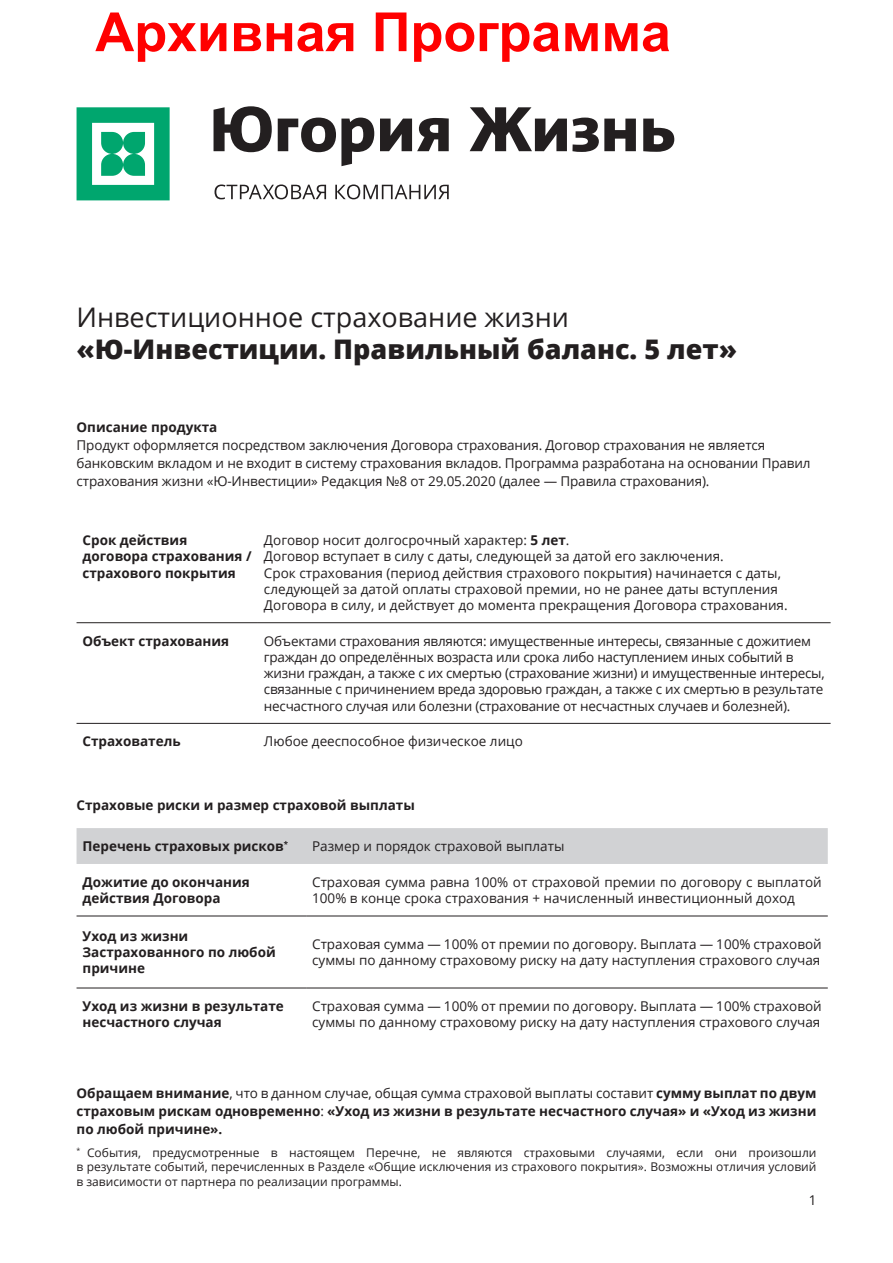
<style>
.page{position:relative;width:893px;height:1263px;background:#fff}
.page>*{position:absolute;margin:0;border:0;box-sizing:border-box;transform-origin:0 0}
.t1{font:700 54px "Arial";color:#f00}
.t2{font:800 27px "Open Sans";color:#231f20}
.t3{font:27px "Open Sans";color:#231f20}
.табл_2{font:13.5px/16.2px "Open Sans";letter-spacing:-.01em;color:#231f20}
.текст2{font:13.5px/16.2px "Open Sans";color:#231f20}
.текст_табл{font:700 13.5px/16.2px "Open Sans";color:#231f20}
.текст2-2{font:700 13.5px/18px "Open Sans";color:#231f20;text-align:justify}
.текст{font:700 13.5px "Open Sans";color:#231f20}
.текст2-3{font:12px/14.4px "Open Sans";color:#231f20;text-align:justify}
.s1{font-weight:700}
.s2{font-weight:400}
</style>
<div class="page">
<svg style="left:214px;top:106px;width:460px;height:60px"></svg>
<svg style="left:215px;top:184px;width:111px;height:15px"></svg>
<svg style="left:335px;top:184px;width:114px;height:15px"></svg>
<svg style="left:77px;top:107px;width:93px;height:93px"></svg>
<hr style="left:77px;top:622px;width:181px;height:1px;background:#231f20">
<hr style="left:258px;top:622px;width:573px;height:1px;background:#231f20">
<hr style="left:77px;top:723px;width:181px;height:1px;background:#231f20">
<hr style="left:258px;top:723px;width:573px;height:1px;background:#231f20">
<div style="left:77px;top:828px;width:751px;height:36px;background:#d1d2d4"></div>
<hr style="left:77px;top:916px;width:229px;height:1px;background:#231f20">
<hr style="left:306px;top:916px;width:522px;height:1px;background:#231f20">
<hr style="left:77px;top:988px;width:229px;height:1px;background:#231f20">
<hr style="left:306px;top:988px;width:522px;height:1px;background:#231f20">
<h1 class="t1" style="left:95px;top:-6px;width:577px">Архивная Программа</h1>
<p class="t3" style="left:77px;top:298px;width:494px">Инвестиционное страхование жизни</p>
<p class="t2" style="left:77px;top:329px;width:662px">«Ю-Инвестиции. Правильный баланс. 5 лет»</p>
<p class="текст" style="left:77px;top:418px;width:142px">Описание продукта</p>
<p class="табл_2" style="left:77px;top:436px;width:736px;line-height:18px">Продукт оформляется посредством заключения Договора страхования. Договор страхования не является банковским вкладом и не входит в систему страхования вкладов. Программа разработана на основании Правил страхования жизни «Ю-Инвестиции» Редакция №8 от 29.05.2020 (далее — Правила страхования).</p>
<p class="текст_табл" style="left:83px;top:532px;width:171px">Срок действия договора страхования / страхового покрытия</p>
<p class="текст2" style="left:264px;top:532px;width:307px">Договор носит долгосрочный характер: <span class="s1">5 лет</span>.</p>
<p class="текст2" style="left:264px;top:548px;width:461px">Договор вступает в силу с даты, следующей за датой его заключения.</p>
<p class="табл_2" style="left:264px;top:564px;width:525px">Срок страхования (период действия страхового покрытия) начинается с даты, следующей за датой оплаты страховой премии, но не ранее даты вступления<br>Договора в силу, и действует до момента прекращения Договора страхования.</p>
<p class="текст_табл" style="left:83px;top:632px;width:148px">Объект страхования</p>
<p class="табл_2" style="left:264px;top:632px;width:562px">Объектами страхования являются: имущественные интересы, связанные с дожитием граждан до определённых возраста или срока либо наступлением иных событий в жизни граждан, а также с их смертью (страхование жизни) и имущественные интересы, связанные с причинением вреда здоровью граждан, а также с их смертью в результате несчастного случая или болезни (страхование от несчастных случаев и болезней).</p>
<p class="текст_табл" style="left:83px;top:733px;width:100px">Страхователь</p>
<p class="текст2" style="left:264px;top:733px;width:260px">Любое дееспособное физическое лицо</p>
<p class="текст_табл" style="left:77px;top:797px;width:340px">Страховые риски и размер страховой выплаты</p>
<p class="текст_табл" style="left:83px;top:838px;width:207px">Перечень страховых рисков<sup>*</sup></p>
<p class="текст2" style="left:312px;top:838px;width:254px">Размер и порядок страховой выплаты</p>
<p class="текст_табл" style="left:83px;top:874px;width:169px">Дожитие до окончания действия Договора</p>
<p class="текст2" style="left:312px;top:874px;width:511px">Страховая сумма равна 100% от страховой премии по договору с выплатой<br>100% в конце срока страхования + начисленный инвестиционный доход</p>
<p class="текст_табл" style="left:83px;top:928px;width:195px">Уход из жизни<br>Застрахованного по любой причине</p>
<p class="текст2" style="left:312px;top:936px;width:511px">Страховая сумма — 100% от премии по договору. Выплата — 100% страховой суммы по данному страховому риску на дату наступления страхового случая</p>
<p class="текст_табл" style="left:83px;top:998px;width:203px">Уход из жизни в результате несчастного случая</p>
<p class="текст2" style="left:312px;top:998px;width:511px">Страховая сумма — 100% от премии по договору. Выплата — 100% страховой суммы по данному страховому риску на дату наступления страхового случая</p>
<p class="текст2-2" style="left:77px;top:1084px;width:741px">Обращаем внимание<span class="s2">, что в данном случае, общая сумма страховой выплаты составит</span> сумму выплат по двум страховым рискам одновременно<span class="s2">:</span> «Уход из жизни в результате несчастного случая» и «Уход из жизни по любой причине».</p>
<p class="текст2-3" style="left:77px;top:1145px;width:741px"><sup>*</sup> События, предусмотренные в настоящем Перечне, не являются страховыми случаями, если они произошли в результате событий, перечисленных в Разделе «Общие исключения из страхового покрытия». Возможны отличия условий в зависимости от партнера по реализации программы.</p>
<p class="табл_2" style="left:809px;top:1192px;width:9px">1</p>
</div>
